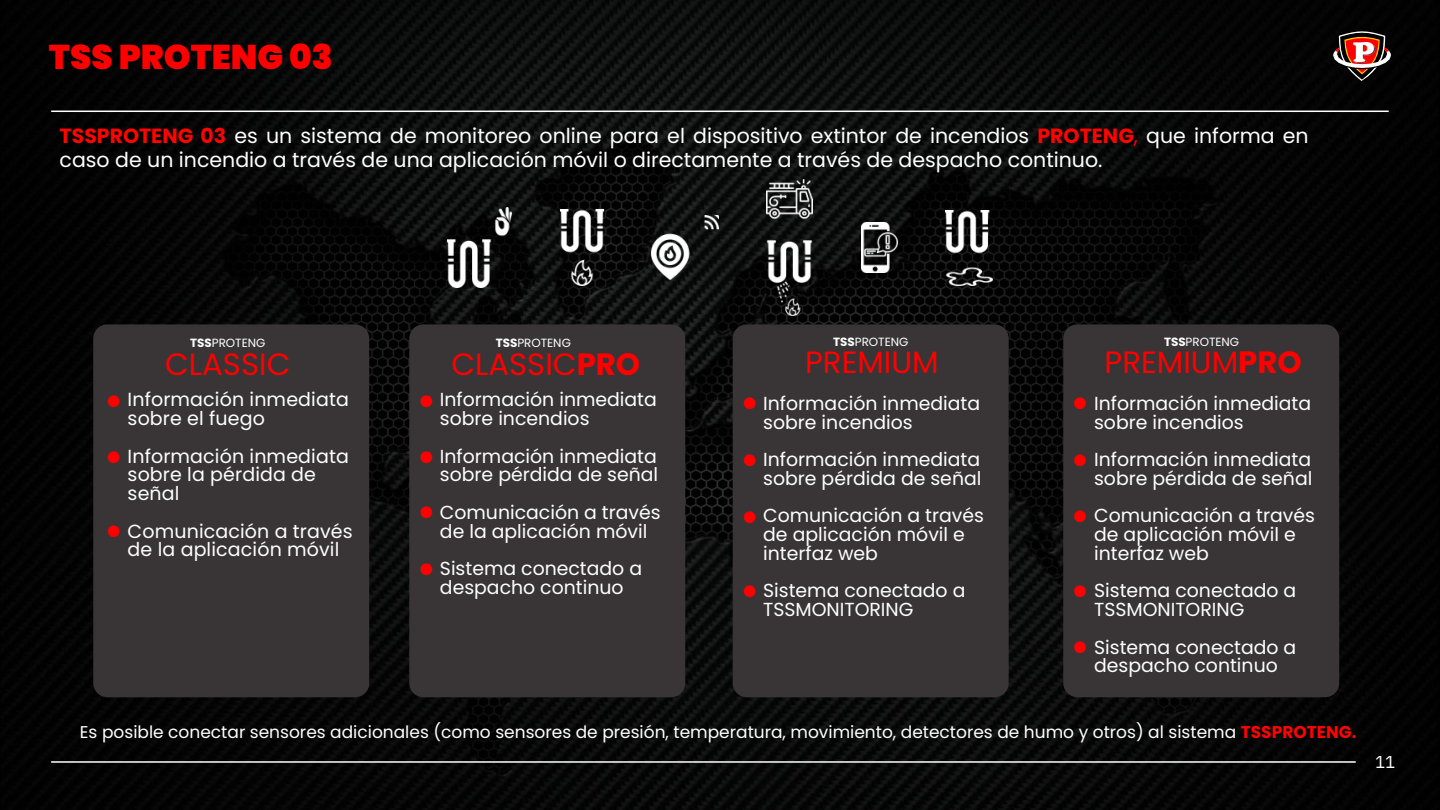
<style>
.page{position:relative;width:1440px;height:810px;background:#fff}
.page>*{position:absolute;margin:0;border:0;box-sizing:border-box;transform-origin:0 0}
.t1{font:37.5px "Calibri";color:#f00}
.t2{font:900 34.2px "Poppins";color:#f00}
.t3{font:30.8px "Poppins";color:#f00}
.t4{font:20.5px/24px "Poppins";color:#fff}
.t5{font:19px/18.8px "Poppins";letter-spacing:.005em;color:#fff}
.t6{font:18.9px/18.8px "Poppins";color:#fff}
.t7{font:17px "Poppins";color:#fff}
.t8{font:17px "IBM Plex Sans";color:#fff}
.t9{font:11.9px "Poppins";color:#fff}
.s1{font-weight:700;color:#ff0301}
.s2{color:#ff0301}
.s3{font-weight:700}
</style>
<div class="page">
<img style="left:1px;top:0;width:1438px;height:809px">
<svg style="left:1333px;top:31px;width:58px;height:50px;background:#5d392f"></svg>
<img style="left:1354px;top:42px;width:20px;height:20px">
<div style="left:93px;top:324px;width:276px;height:373px;background:#393536;border-radius:14px"></div>
<div style="left:409px;top:324px;width:276px;height:373px;background:#393536;border-radius:14px"></div>
<div style="left:733px;top:324px;width:276px;height:373px;background:#393536;border-radius:14px"></div>
<hr style="left:51px;top:111px;width:1338px;height:1px;background:#fff">
<hr style="left:51px;top:761px;width:1305px;height:2px;background:#fff">
<div style="left:1063px;top:324px;width:276px;height:373px;background:#393536;border-radius:14px"></div>
<img style="left:652px;top:216px;width:67px;height:63px">
<img style="left:448px;top:208px;width:64px;height:79px">
<img style="left:767px;top:179px;width:45px;height:137px">
<img style="left:861px;top:223px;width:36px;height:50px">
<img style="left:946px;top:210px;width:46px;height:75px">
<img style="left:560px;top:210px;width:44px;height:76px">
<p class="t2" style="left:49px;top:33px;width:286px">TSS PROTENG 03</p>
<h2 class="t4" style="left:60px;top:124px;width:1251px"><span class="s1">TSSPROTENG 03</span> es un sistema de monitoreo online para el dispositivo extintor de incendios <span class="s1">PROTENG</span><span class="s2">,</span> que informa en caso de un incendio a través de una aplicación móvil o directamente a través de despacho continuo.</h2>
<h2 class="t1" style="left:104px;top:384px;width:20px">•</h2>
<h2 class="t1" style="left:104px;top:440px;width:20px">•</h2>
<p class="t1" style="left:104px;top:515px;width:20px">•</p>
<p class="t9" style="left:190px;top:335px;width:77px"><span class="s3">TSS</span>PROTENG</p>
<p class="t3" style="left:165px;top:343px;width:127px">CLASSIC</p>
<h2 class="t5" style="left:128px;top:390px;width:223px">Información inmediata sobre el fuego</h2>
<p class="t5" style="left:128px;top:447px;width:223px">Información inmediata sobre la pérdida de señal</p>
<p class="t5" style="left:128px;top:522px;width:227px">Comunicación a través de la aplicación móvil</p>
<p class="t1" style="left:417px;top:384px;width:20px">•</p>
<p class="t1" style="left:417px;top:441px;width:20px">•</p>
<p class="t1" style="left:417px;top:496px;width:20px">•</p>
<p class="t1" style="left:417px;top:553px;width:20px">•</p>
<p class="t9" style="left:496px;top:335px;width:77px"><span class="s3">TSS</span>PROTENG</p>
<p class="t3" style="left:451px;top:343px;width:190px">CLASSIC<span class="s3">PRO</span></p>
<p class="t6" style="left:440px;top:390px;width:218px">Información inmediata sobre incendios</p>
<p class="t6" style="left:440px;top:447px;width:220px">Información inmediata sobre pérdida de señal</p>
<p class="t6" style="left:440px;top:503px;width:222px">Comunicación a través de la aplicación móvil</p>
<p class="t6" style="left:440px;top:559px;width:204px">Sistema conectado a despacho continuo</p>
<p class="t9" style="left:833px;top:334px;width:77px"><span class="s3">TSS</span>PROTENG</p>
<p class="t3" style="left:805px;top:341px;width:135px">PREMIUM</p>
<p class="t1" style="left:740px;top:387px;width:20px">•</p>
<h2 class="t1" style="left:740px;top:444px;width:20px">•</h2>
<h2 class="t1" style="left:740px;top:501px;width:20px">•</h2>
<h2 class="t1" style="left:740px;top:575px;width:20px">•</h2>
<p class="t6" style="left:763px;top:394px;width:218px">Información inmediata sobre incendios</p>
<p class="t6" style="left:763px;top:450px;width:220px">Información inmediata sobre pérdida de señal</p>
<p class="t6" style="left:763px;top:506px;width:222px">Comunicación a través de aplicación móvil e interfaz web</p>
<p class="t6" style="left:763px;top:581px;width:204px">Sistema conectado a<br>TSSMONITORING</p>
<p class="t1" style="left:1071px;top:387px;width:20px">•</p>
<p class="t1" style="left:1071px;top:444px;width:20px">•</p>
<p class="t1" style="left:1071px;top:500px;width:20px">•</p>
<p class="t1" style="left:1071px;top:575px;width:20px">•</p>
<h2 class="t1" style="left:1071px;top:631px;width:20px">•</h2>
<h2 class="t9" style="left:1164px;top:334px;width:77px"><span class="s3">TSS</span>PROTENG</h2>
<h2 class="t3" style="left:1105px;top:341px;width:199px">PREMIUM<span class="s3">PRO</span></h2>
<h2 class="t6" style="left:1094px;top:394px;width:218px">Información inmediata sobre incendios</h2>
<p class="t6" style="left:1094px;top:450px;width:220px">Información inmediata sobre pérdida de señal</p>
<p class="t6" style="left:1094px;top:506px;width:222px">Comunicación a través de aplicación móvil e interfaz web</p>
<p class="t6" style="left:1094px;top:581px;width:204px">Sistema conectado a<br>TSSMONITORING</p>
<p class="t6" style="left:1094px;top:638px;width:204px">Sistema conectado a despacho continuo</p>
<h2 class="t7" style="left:80px;top:721px;width:1278px">Es posible conectar sensores adicionales (como sensores de presión, temperatura, movimiento, detectores de humo y otros) al sistema <span class="s1">TSSPROTENG.</span></h2>
<p class="t8" style="left:1375px;top:751px;width:22px">11</p>
</div>
